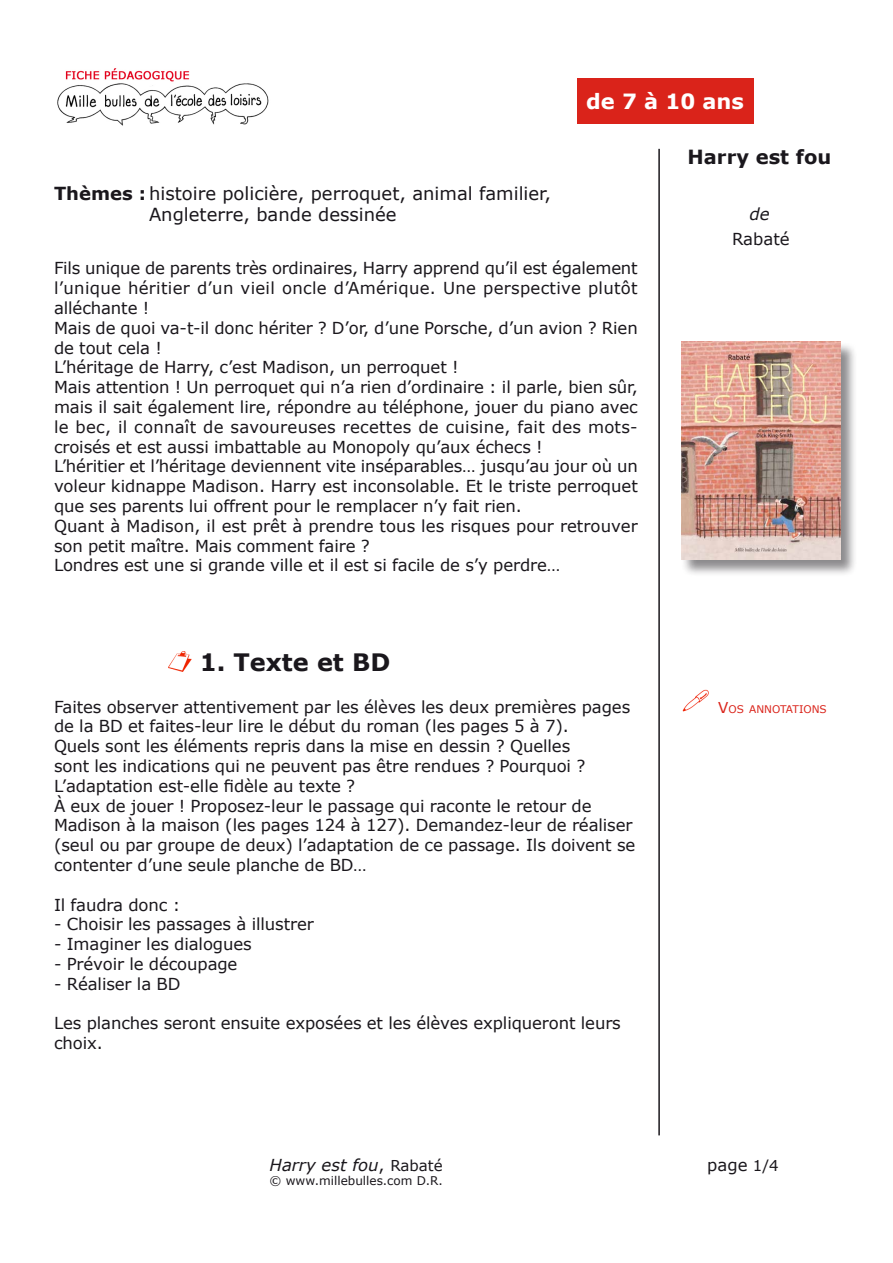
<style>
.page{position:relative;width:893px;height:1263px;background:#fff}
.page>*{position:absolute;margin:0;border:0;box-sizing:border-box;transform-origin:0 0}
.t1{font:700 24px "Verdana";color:#1a171c}
.t2{font:700 21px "Verdana";color:#fff}
.t3{font:700 19.5px "Verdana";color:#1a171c}
.t4{font:18px "Verdana";color:#1a171c}
.t5{font:16.5px/19.8px "Verdana";letter-spacing:-.005em;color:#1a171c}
.t6{font:italic 16.5px "Verdana";color:#1a171c}
.t7{font:12px "Verdana";color:#1a171c}
.t8{font:10.5px "Verdana";color:#da231a}
.s1{font-weight:700}
.s2{font-style:normal}
.s3{font-style:normal;font-size:15px}
.s4{font-size:15px}
</style>
<div class="page">
<hr style="left:658px;top:149px;width:2px;height:986px;background:#1a171c">
<img style="left:682px;top:689px;width:27px;height:23px">
<div style="left:577px;top:78px;width:176px;height:46px;background:#da231a"></div>
<img style="left:57px;top:68px;width:212px;height:58px">
<div style="left:681px;top:341px;width:176px;height:236px;background:#1a171c;opacity:.5"></div>
<img style="left:681px;top:341px;width:159px;height:219px">
<img style="left:169px;top:651px;width:22px;height:20px">
<p class="t2" style="left:586px;top:86px;width:159px">de 7 à 10 ans</p>
<p class="t4" style="left:54px;top:181px;width:498px"><span class="s1">Thèmes :</span> histoire policière, perroquet, animal familier,</p>
<p class="t4" style="left:149px;top:202px;width:249px">Angleterre, bande dessinée</p>
<p class="t5" style="left:54px;top:258px;width:585px">Fils unique de parents très ordinaires, Harry apprend qu’il est également l’unique héritier d’un vieil oncle d’Amérique. Une perspective plutôt alléchante !<br>Mais de quoi va-t-il donc hériter ? D’or, d’une Porsche, d’un avion ? Rien de tout cela !<br>L’héritage de Harry, c’est Madison, un perroquet !<br>Mais attention ! Un perroquet qui n’a rien d’ordinaire : il parle, bien sûr, mais il sait également lire, répondre au téléphone, jouer du piano avec le bec, il connaît de savoureuses recettes de cuisine, fait des mots&shy;croisés et est aussi imbattable au Monopoly qu’aux échecs !<br>L’héritier et l’héritage deviennent vite inséparables… jusqu’au jour où un voleur kidnappe Madison. Harry est inconsolable. Et le triste perroquet que ses parents lui offrent pour le remplacer n’y fait rien.<br>Quant à Madison, il est prêt à prendre tous les risques pour retrouver son petit maître. Mais comment faire ?<br>Londres est une si grande ville et il est si facile de s’y perdre…</p>
<h1 class="t1" style="left:200px;top:646px;width:192px">1. Texte et BD</h1>
<p class="t5" style="left:54px;top:696px;width:583px">Faites observer attentivement par les élèves les deux premières pages de la BD et faites-leur lire le début du roman (les pages 5 à 7).<br>Quels sont les éléments repris dans la mise en dessin ? Quelles<br>sont les indications qui ne peuvent pas être rendues ? Pourquoi ?<br>L’adaptation est-elle fidèle au texte ?<br>À eux de jouer ! Proposez-leur le passage qui raconte le retour de Madison à la maison (les pages 124 à 127). Demandez-leur de réaliser (seul ou par groupe de deux) l’adaptation de ce passage. Ils doivent se contenter d’une seule planche de BD…</p>
<p class="t5" style="left:54px;top:894px;width:128px">Il faudra donc :</p>
<p class="t5" style="left:54px;top:914px;width:261px">- Choisir les passages à illustrer</p>
<p class="t5" style="left:54px;top:934px;width:199px">- Imaginer les dialogues</p>
<p class="t5" style="left:54px;top:954px;width:185px">- Prévoir le découpage</p>
<p class="t5" style="left:54px;top:974px;width:128px">- Réaliser la BD</p>
<p class="t5" style="left:54px;top:1013px;width:568px">Les planches seront ensuite exposées et les élèves expliqueront leurs choix.</p>
<p class="t6" style="left:270px;top:1154px;width:175px">Harry est fou<span class="s2">,</span> <span class="s3">Rabaté</span></p>
<p class="t7" style="left:270px;top:1173px;width:175px">© www.millebulles.com D.R.</p>
<p class="t3" style="left:688px;top:143px;width:145px">Harry est fou</p>
<p class="t6" style="left:749px;top:203px;width:22px">de</p>
<p class="t5" style="left:732px;top:229px;width:59px">Rabaté</p>
<p class="t8" style="left:718px;top:702px;width:110px"><span class="s4">V</span>OS ANNOTATIONS</p>
<p class="t5" style="left:707px;top:1155px;width:73px">page <span class="s4">1/4</span></p>
</div>
